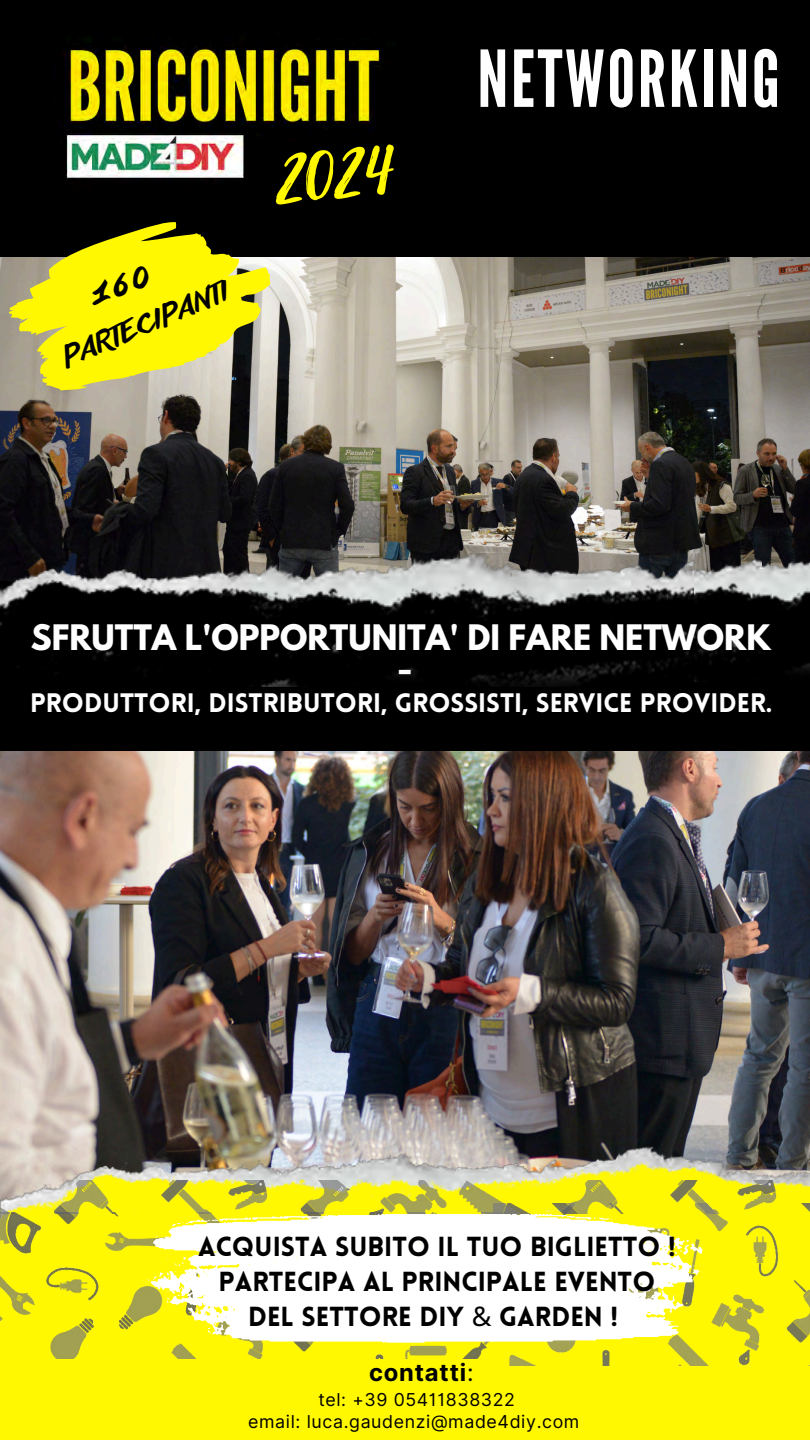
<style>
.page{position:relative;width:810px;height:1440px;background:#000}
.page>*{position:absolute;margin:0;border:0;box-sizing:border-box;transform-origin:0 0}
.t1{font:78.2px "League Gothic";letter-spacing:.035em;color:#fff}
.t2{font:76.7px "Playlist Script";color:#fff800}
.t3{font:900 32.1px "Lovelo";color:#fff}
.t4{font:700 31.1px "League Spartan";color:#fff}
.t5{font:900 26.9px/35.2px "Lovelo";color:#000;text-align:center}
.t6{font:26.8px "Anothershabby";color:#000}
.t7{font:900 26.1px "Lovelo";color:#fff}
.t8{font:700 23.8px "Inter";letter-spacing:.035em;color:#000}
.t9{font:17.8px "Inter";letter-spacing:.035em;color:#000}
.s1{font-family:"Noto Sans";font-weight:400}
.s2{font-weight:400}
</style>
<div class="page">
<img style="left:0;top:751px;width:810px;height:392px">
<img style="left:63px;top:43px;width:319px;height:138px">
<div style="left:0;top:1154px;width:810px;height:286px;background:#fff800"></div>
<img style="left:0;top:1143px;width:810px;height:38px">
<img style="left:0;top:257px;width:810px;height:242px">
<img style="left:0;top:499px;width:697px;height:187px">
<img style="left:695px;top:495px;width:115px;height:186px">
<img style="left:0;top:1181px;width:506px;height:178px">
<img style="left:494px;top:1204px;width:316px;height:161px">
<img style="left:506px;top:1181px;width:304px;height:32px">
<svg style="left:151px;top:1214px;width:542px;height:129px;background:#fdfcde"></svg>
<svg style="left:658px;top:1229px;width:8px;height:3px"></svg>
<svg style="left:196px;top:1307px;width:3px;height:5px"></svg>
<svg style="left:567px;top:1216px;width:45px;height:4px"></svg>
<svg style="left:172px;top:1217px;width:79px;height:9px"></svg>
<svg style="left:673px;top:1240px;width:29px;height:15px"></svg>
<svg style="left:693px;top:1265px;width:7px;height:10px"></svg>
<svg style="left:147px;top:1257px;width:39px;height:24px"></svg>
<svg style="left:208px;top:1323px;width:8px;height:11px"></svg>
<svg style="left:9px;top:222px;width:261px;height:168px"></svg>
<p class="t6" style="left:58px;top:345px;width:179px;rotate:-23deg">PARTECIPANTI</p>
<p class="t2" style="left:271px;top:118px;width:119px;rotate:-5deg">2024</p>
<p class="t1" style="left:477px;top:34px;width:304px">NETWORKING</p>
<h5 class="t4" style="left:31px;top:622px;width:742px">SFRUTTA L'OPPORTUNITA' DI FARE NETWORK</h5>
<h5 class="t3" style="left:398px;top:659px;width:16px">-</h5>
<h5 class="t7" style="left:30px;top:692px;width:744px">PRODUTTORI, DISTRIBUTORI, GROSSISTI, SERVICE PROVIDER.</h5>
<p class="t5" style="left:198px;top:1231px;width:479px">ACQUISTA SUBITO IL TUO BIGLIETTO !<br>PARTECIPA AL PRINCIPALE EVENTO<br>DEL SETTORE DIY <span class="s1">&amp;</span> GARDEN !</p>
<h4 class="t8" style="left:369px;top:1358px;width:106px">contatti<span class="s2">:</span></h4>
<p class="t9" style="left:318px;top:1389px;width:198px">tel: +39 05411838322</p>
<p class="t9" style="left:248px;top:1411px;width:333px">email: luca.gaudenzi@made4diy.com</p>
</div>
